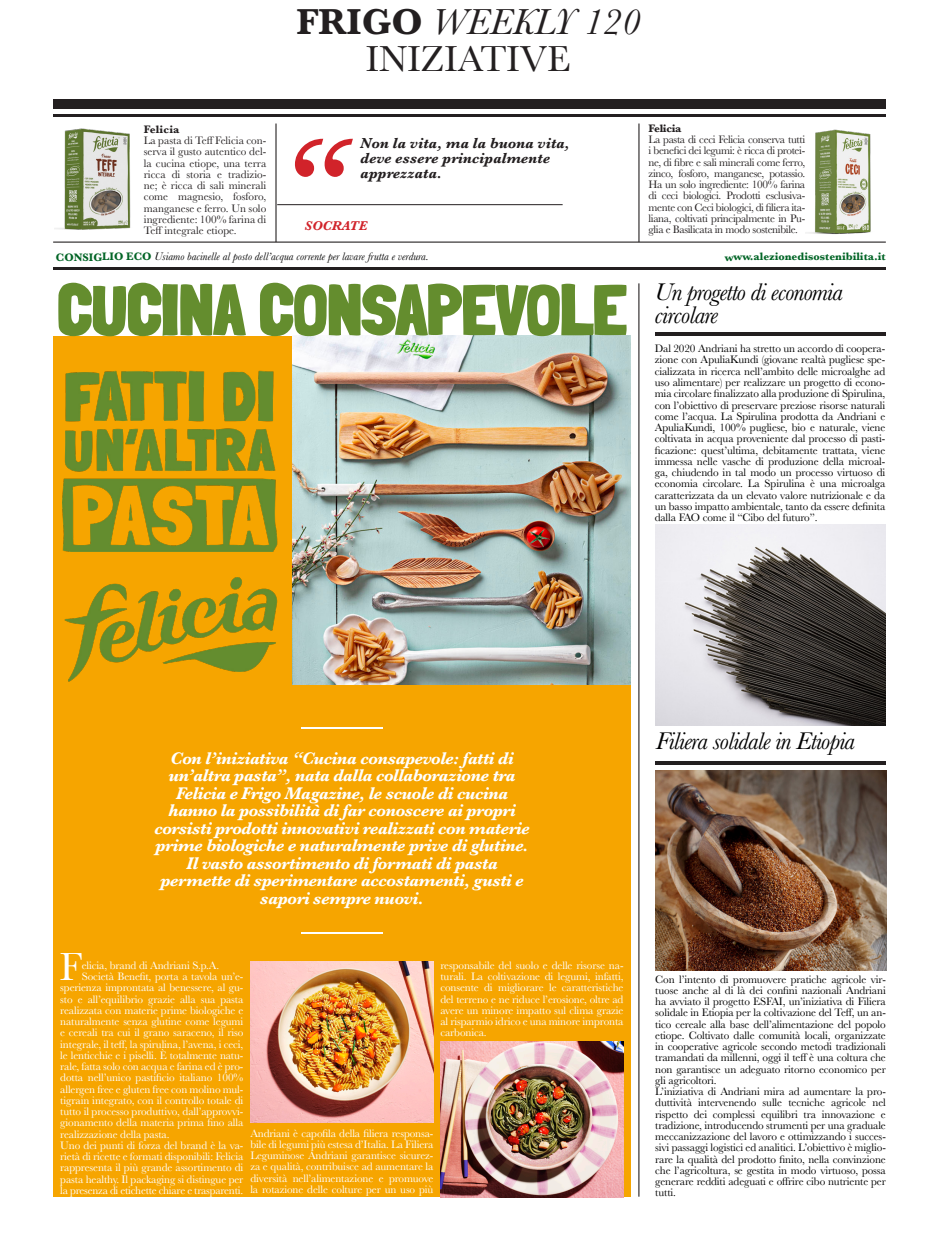
<style>
.page{position:relative;width:939px;height:1241px;background:#fff}
.page>*{position:absolute;margin:0;border:0;box-sizing:border-box;transform-origin:0 0}
.t1{font:900 71.25px "Londrina Solid";letter-spacing:-.01em;color:#648d2e}
.t2{font:40.75px "Baskerville";color:#fff}
.t3{font:italic 37.5px "Baskerville";color:#231f20}
.t4{font:37.5px "Baskerville";color:#231f20}
.t5{font:italic 25px "Baskerville";letter-spacing:-.03em;color:#000001}
.t6{font:italic 700 17.5px/17.5px "Baskerville";letter-spacing:-.03em;color:#fff;text-align:center}
.t7{font:italic 700 15px/15px "Baskerville";color:#231f20}
.t8{font:italic 700 13.25px "Baskerville";color:#d1232a}
.t9{font:11.25px/11.2px "Baskerville";letter-spacing:-.01em;color:#000001;text-align:justify}
.t10{font:11.25px/11.2px "Baskerville";letter-spacing:-.01em;color:#fff;text-align:justify}
.t11{font:11.25px/11.2px "Baskerville";letter-spacing:-.025em;color:#231f20;text-align:justify}
.t12{font:italic 11.25px "Baskerville";color:#000}
.t13{font:700 11.25px "Baskerville";letter-spacing:-.005em;color:#006425}
.t14{font:700 11.25px "Baskerville";letter-spacing:-.02em;color:#231f20}
.t15{font:700 11.25px "Baskerville";letter-spacing:.02em;color:#231f20}
.s1{font-weight:700;font-style:normal}
.s2{font-weight:700;font-style:normal;color:#006425}
</style>
<div class="page">
<div style="left:53px;top:335px;width:578px;height:861px;background:#f6a500"></div>
<hr style="left:638px;top:283px;width:1px;height:913px;background:#231f20">
<img style="left:805px;top:129px;width:66px;height:105px">
<hr style="left:275px;top:123px;width:2px;height:119px;background:#231f20">
<hr style="left:638px;top:123px;width:1px;height:119px;background:#231f20">
<hr style="left:277px;top:204px;width:286px;height:1px;background:#231f20">
<svg style="left:295px;top:139px;width:58px;height:38px"></svg>
<hr style="left:53px;top:241px;width:833px;height:1px;background:#231f20">
<div style="left:53px;top:99px;width:833px;height:9px;background:#231f20"></div>
<hr style="left:53px;top:114px;width:833px;height:3px;background:#231f20">
<img style="left:292px;top:335px;width:338px;height:349px">
<hr style="left:301px;top:727px;width:81px;height:2px;background:#fff">
<hr style="left:301px;top:932px;width:81px;height:2px;background:#fff">
<img style="left:250px;top:961px;width:183px;height:161px">
<img style="left:64px;top:577px;width:214px;height:105px">
<img style="left:440px;top:1041px;width:183px;height:155px">
<hr style="left:655px;top:332px;width:230px;height:3px;background:#231f20">
<img style="left:656px;top:770px;width:230px;height:200px">
<hr style="left:655px;top:761px;width:231px;height:3px;background:#231f20">
<img style="left:655px;top:524px;width:230px;height:201px">
<img style="left:55px;top:128px;width:76px;height:102px">
<img style="left:63px;top:370px;width:215px;height:181px">
<hr style="left:53px;top:267px;width:833px;height:2px;background:#231f20">
<p class="t3" style="left:296px;top:-3px;width:346px"><span class="s1">FRIGO</span> WEEKLY 120</p>
<p class="t15" style="left:144px;top:121px;width:37px">Felicia</p>
<p class="t11" style="left:144px;top:135px;width:124px">La pasta di Teff Felicia con&shy;serva il gusto autentico del&shy;la cucina etiope, una terra ricca di storia e tradizio&shy;ne; è ricca di sali minerali come magnesio, fosforo, manganese e ferro. Un solo ingrediente: 100% farina di Teff integrale etiope.</p>
<p class="t4" style="left:366px;top:35px;width:206px">INIZIATIVE</p>
<p class="t7" style="left:360px;top:136px;width:211px">Non la vita, ma la buona vita, deve essere principalmente</p>
<p class="t7" style="left:360px;top:166px;width:83px">apprezzata.</p>
<p class="t8" style="left:305px;top:216px;width:64px">SOCRATE</p>
<p class="t12" style="left:56px;top:249px;width:374px"><span class="s2">CONSIGLIO ECO</span> Usiamo bacinelle al posto dell’acqua corrente per lavare frutta e verdura.</p>
<p class="t14" style="left:649px;top:120px;width:35px">Felicia</p>
<p class="t11" style="left:649px;top:134px;width:158px">La pasta di ceci Felicia conserva tutti i benefici dei legumi: è ricca di protei&shy;ne, di fibre e sali minerali come ferro, zinco, fosforo, manganese, potassio.<br>Ha un solo ingrediente: 100% farina di ceci biologici. Prodotti esclusiva&shy;mente con Ceci biologici, di filiera ita&shy;liana, coltivati principalmente in Pu&shy;glia e Basilicata in modo sostenibile.</p>
<p class="t13" style="left:725px;top:249px;width:162px">www.alezionedisostenibilita.it</p>
<p class="t1" style="left:57px;top:268px;width:571px">CUCINA CONSAPEVOLE</p>
<p class="t5" style="left:655px;top:275px;width:189px">Un progetto di economia</p>
<p class="t5" style="left:655px;top:298px;width:65px">circolare</p>
<p class="t9" style="left:655px;top:343px;width:232px">Dal 2020 Andriani ha stretto un accordo di coopera&shy;zione con ApuliaKundi (giovane realtà pugliese spe&shy;cializzata in ricerca nell’ambito delle microalghe ad uso alimentare) per realizzare un progetto di econo&shy;mia circolare finalizzato alla produzione di Spirulina, con l’obiettivo di preservare preziose risorse naturali come l’acqua. La Spirulina prodotta da Andriani e ApuliaKundi, 100% pugliese, bio e naturale, viene coltivata in acqua proveniente dal processo di pasti&shy;ficazione: quest’ultima, debitamente trattata, viene immessa nelle vasche di produzione della microal&shy;ga, chiudendo in tal modo un processo virtuoso di economia circolare. La Spirulina è una microalga caratterizzata da un elevato valore nutrizionale e da un basso impatto ambientale, tanto da essere definita dalla FAO come il “Cibo del futuro”.</p>
<p class="t6" style="left:168px;top:749px;width:349px">Con l’iniziativa “Cucina consapevole: fatti di un’altra pasta”, nata dalla collaborazione tra<br>Felicia e Frigo Magazine, le scuole di cucina</p>
<p class="t6" style="left:154px;top:801px;width:377px">hanno la possibilità di far conoscere ai propri corsisti prodotti innovativi realizzati con materie prime biologiche e naturalmente prive di glutine.</p>
<p class="t6" style="left:186px;top:854px;width:313px">Il vasto assortimento di formati di pasta</p>
<p class="t6" style="left:160px;top:871px;width:365px">permette di sperimentare accostamenti, gusti e sapori sempre nuovi.</p>
<p class="t2" style="left:59px;top:940px;width:24px">F</p>
<p class="t10" style="left:82px;top:959px;width:139px">elicia, brand di Andriani S.p.A.</p>
<p class="t10" style="left:60px;top:970px;width:185px;text-indent:22px">Società Benefit, porta a tavola un’e&shy;sperienza improntata al benessere, al gu&shy;sto e all’equilibrio grazie alla sua pasta realizzata con materie prime biologiche e naturalmente senza glutine come legumi e cereali tra cui il grano saraceno, il riso integrale, il teff, la spirulina, l’avena, i ceci, le lenticchie e i piselli. È totalmente natu&shy;rale, fatta solo con acqua e farina ed è pro&shy;dotta nell’unico pastificio italiano 100% allergen free e gluten free con molino mul&shy;tigrain integrato, con il controllo totale di tutto il processo produttivo, dall’approvvi&shy;gionamento della materia prima fino alla realizzazione della pasta.</p>
<p class="t10" style="left:60px;top:1139px;width:185px">Uno dei punti di forza del brand è la va&shy;rietà di ricette e formati disponibili: Felicia rappresenta il più grande assortimento di pasta healthy. Il packaging si distingue per la presenza di etichette chiare e trasparenti.</p>
<p class="t10" style="left:440px;top:959px;width:185px">responsabile del suolo e delle risorse na&shy;turali. La coltivazione di legumi, infatti, consente di migliorare le caratteristiche del terreno e ne riduce l’erosione, oltre ad avere un minore impatto sul clima grazie al risparmio idrico e una minore impronta carbonica.</p>
<p class="t10" style="left:250px;top:1127px;width:185px">Andriani è capofila della filiera responsa&shy;bile di legumi più estesa d’Italia. La Filiera Leguminose Andriani garantisce sicurez&shy;za e qualità, contribuisce ad aumentare la diversità nell’alimentazione e promuove la rotazione delle colture per un uso più</p>
<p class="t5" style="left:656px;top:724px;width:201px">Filiera solidale in Etiopia</p>
<p class="t9" style="left:655px;top:973px;width:232px">Con l’intento di promuovere pratiche agricole vir&shy;tuose anche al di là dei confini nazionali Andriani ha avviato il progetto ESFAI, un’iniziativa di Filiera solidale in Etiopia per la coltivazione del Teff, un an&shy;tico cereale alla base dell’alimentazione del popolo etiope. Coltivato dalle comunità locali, organizzate in cooperative agricole secondo metodi tradizionali tramandati da millenni, oggi il teff è una coltura che non garantisce un adeguato ritorno economico per gli agricoltori.</p>
<p class="t9" style="left:655px;top:1085px;width:232px">L’iniziativa di Andriani mira ad aumentare la pro&shy;duttività intervenendo sulle tecniche agricole nel rispetto dei complessi equilibri tra innovazione e tradizione, introducendo strumenti per una graduale meccanizzazione del lavoro e ottimizzando i succes&shy;sivi passaggi logistici ed analitici. L’obiettivo è miglio&shy;rare la qualità del prodotto finito, nella convinzione che l’agricoltura, se gestita in modo virtuoso, possa generare redditi adeguati e offrire cibo nutriente per tutti.</p>
</div>
